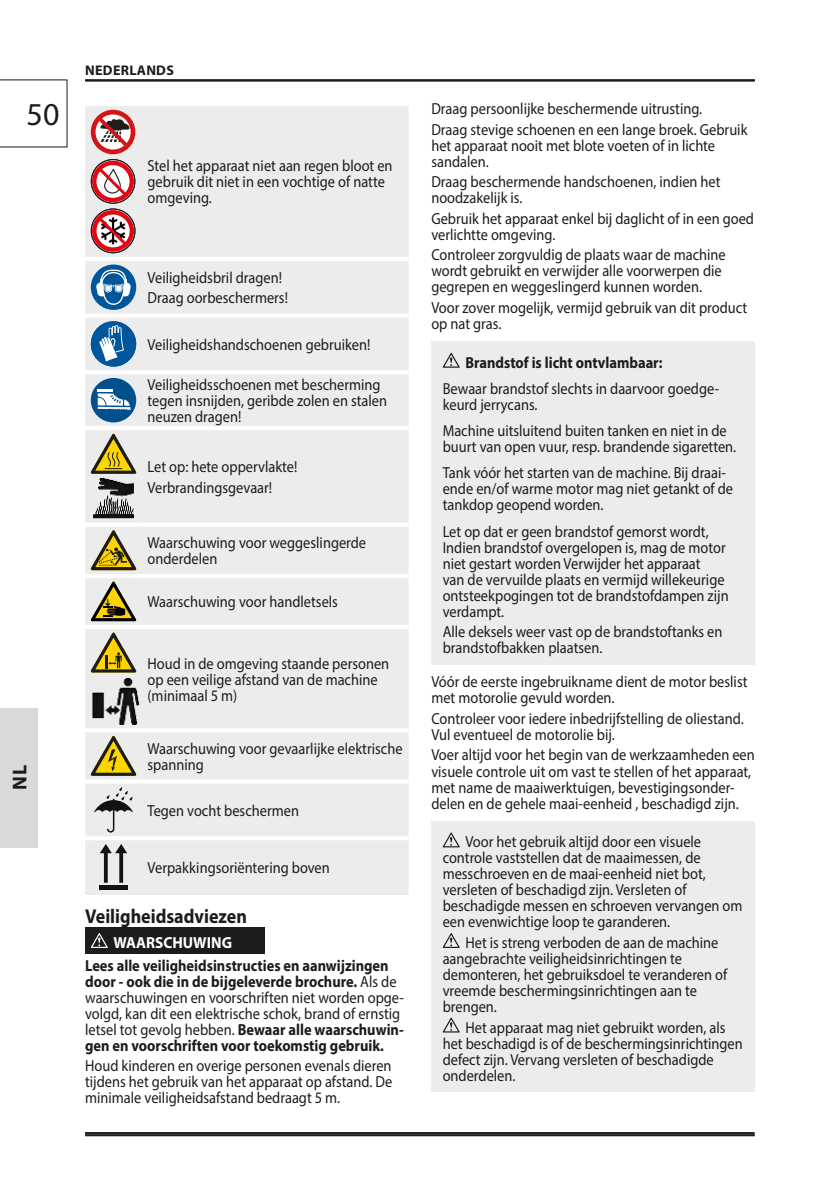
<style>
.page{position:relative;width:840px;height:1191px;background:#fff}
.page>*{position:absolute;margin:0;border:0;box-sizing:border-box;transform-origin:0 0}
.t1{font:32px "Myriad Pro";color:#1c1c1b}
.t2{font:700 20px "Myriad Pro";color:#1c1c1b;scale:.9 1}
.t3{font:700 20px "Myriad Pro";color:#1c1c1b}
.t4{font:16px/16px "Myriad Pro";color:#1c1c1b;scale:.9 1}
.t5{font:700 16px/16px "Myriad Pro";color:#1c1c1b;scale:.9 1}
.t6{font:700 16px "Myriad Pro";color:#fff;scale:.95 1}
.t7{font:700 14px "Myriad Pro";letter-spacing:.02em;color:#1c1c1b}
.s1{font-weight:400}
</style>
<div class="page">
<hr style="left:85px;top:1134px;width:669px;height:2px;background:#1c1c1b">
<svg style="left:0;top:79px;width:67px;height:68px"></svg>
<div style="left:0;top:708px;width:38px;height:138px;background:#dad9d9"></div>
<hr style="left:85px;top:79px;width:669px;height:2px;background:#1c1c1b">
<hr style="left:85px;top:1132px;width:669px;height:2px;background:#1c1c1b">
<div style="left:85px;top:106px;width:323px;height:789px;background:#ececec"></div>
<hr style="left:85px;top:257px;width:57px;height:4px;background:#fff">
<hr style="left:142px;top:257px;width:266px;height:4px;background:#fff">
<hr style="left:85px;top:313px;width:57px;height:4px;background:#fff">
<hr style="left:142px;top:313px;width:266px;height:4px;background:#fff">
<hr style="left:85px;top:370px;width:57px;height:4px;background:#fff">
<hr style="left:142px;top:370px;width:266px;height:4px;background:#fff">
<hr style="left:85px;top:426px;width:57px;height:4px;background:#fff">
<hr style="left:142px;top:426px;width:266px;height:4px;background:#fff">
<hr style="left:85px;top:522px;width:57px;height:4px;background:#fff">
<hr style="left:142px;top:522px;width:266px;height:4px;background:#fff">
<hr style="left:85px;top:574px;width:57px;height:4px;background:#fff">
<hr style="left:142px;top:574px;width:266px;height:4px;background:#fff">
<hr style="left:85px;top:625px;width:57px;height:4px;background:#fff">
<hr style="left:142px;top:625px;width:266px;height:4px;background:#fff">
<hr style="left:85px;top:728px;width:57px;height:4px;background:#fff">
<hr style="left:142px;top:728px;width:266px;height:4px;background:#fff">
<hr style="left:85px;top:779px;width:57px;height:4px;background:#fff">
<hr style="left:142px;top:779px;width:266px;height:4px;background:#fff">
<hr style="left:85px;top:836px;width:57px;height:4px;background:#fff">
<hr style="left:142px;top:836px;width:266px;height:4px;background:#fff">
<svg style="left:91px;top:110px;width:44px;height:44px"></svg>
<div style="left:91px;top:159px;width:44px;height:44px;border:1px solid #1c1c1b;border-radius:50%"></div>
<svg style="left:92px;top:161px;width:42px;height:41px"></svg>
<div style="left:91px;top:209px;width:44px;height:44px;border:1px solid #1c1c1b;border-radius:50%"></div>
<svg style="left:92px;top:210px;width:42px;height:42px"></svg>
<div style="left:91px;top:264px;width:45px;height:46px;background:#00569a;border-radius:50%"></div>
<svg style="left:96px;top:270px;width:35px;height:35px"></svg>
<svg style="left:88px;top:318px;width:51px;height:51px"></svg>
<div style="left:91px;top:378px;width:45px;height:44px;background:#00508c;border-radius:50%"></div>
<svg style="left:97px;top:393px;width:34px;height:17px"></svg>
<hr style="left:98px;top:389px;width:15px;height:3px;background:#fff">
<svg style="left:90px;top:434px;width:46px;height:40px"></svg>
<img style="left:91px;top:477px;width:45px;height:42px">
<svg style="left:90px;top:530px;width:46px;height:40px"></svg>
<svg style="left:91px;top:581px;width:45px;height:40px"></svg>
<svg style="left:90px;top:632px;width:46px;height:40px"></svg>
<img style="left:91px;top:677px;width:51px;height:47px">
<svg style="left:90px;top:736px;width:46px;height:40px"></svg>
<svg style="left:94px;top:787px;width:39px;height:46px"></svg>
<svg style="left:100px;top:844px;width:27px;height:38px"></svg>
<hr style="left:99px;top:885px;width:29px;height:4px;background:#141114">
<div style="left:85px;top:927px;width:179px;height:26px;background:#1c1c1b"></div>
<svg style="left:91px;top:933px;width:17px;height:15px"></svg>
<div style="left:431px;top:341px;width:323px;height:323px;background:#ececec"></div>
<svg style="left:442px;top:353px;width:17px;height:15px"></svg>
<div style="left:431px;top:821px;width:323px;height:270px;background:#ececec"></div>
<svg style="left:442px;top:832px;width:17px;height:15px"></svg>
<svg style="left:442px;top:933px;width:17px;height:15px"></svg>
<svg style="left:442px;top:1017px;width:17px;height:15px"></svg>
<h1 class="t1" style="left:27px;top:98px;width:34px">50</h1>
<p class="t3" style="left:9px;top:789px;width:26px;rotate:-90deg">NL</p>
<p class="t7" style="left:85px;top:63px;width:90px">NEDERLANDS</p>
<p class="t4" style="left:147px;top:159px;width:274px">Stel het apparaat niet aan regen bloot en gebruik dit niet in een vochtige of natte omgeving.</p>
<p class="t4" style="left:147px;top:268px;width:157px;line-height:20.6px">Veiligheidsbril dragen!<br>Draag oorbeschermers!</p>
<p class="t4" style="left:147px;top:337px;width:249px">Veiligheidshandschoenen gebruiken!</p>
<p class="t4" style="left:147px;top:377px;width:267px">Veiligheidsschoenen met bescherming tegen insnijden, geribde zolen en stalen neuzen dragen!</p>
<p class="t4" style="left:147px;top:457px;width:168px;line-height:20.6px">Let op: hete oppervlakte!<br>Verbrandingsgevaar!</p>
<p class="t4" style="left:147px;top:535px;width:244px">Waarschuwing voor weggeslingerde onderdelen</p>
<p class="t4" style="left:147px;top:594px;width:213px">Waarschuwing voor handletsels</p>
<p class="t4" style="left:147px;top:655px;width:270px">Houd in de omgeving staande personen op een veilige afstand van de machine (minimaal 5 m)</p>
<p class="t4" style="left:147px;top:741px;width:285px">Waarschuwing voor gevaarlijke elektrische spanning</p>
<p class="t4" style="left:147px;top:803px;width:170px">Tegen vocht beschermen</p>
<p class="t4" style="left:147px;top:859px;width:204px">Verpakkingsoriëntering boven</p>
<p class="t2" style="left:85px;top:906px;width:181px">Veiligheidsadviezen</p>
<p class="t6" style="left:113px;top:934px;width:126px">WAARSCHUWING</p>
<p class="t5" style="left:85px;top:958px;width:355px">Lees alle veiligheidsinstructies en aanwijzingen door - ook die in de bijgeleverde brochure. <span class="s1">Als de waarschuwingen en voorschriften niet worden opge&shy;volgd, kan dit een elektrische schok, brand of ernstig letsel tot gevolg hebben.</span> Bewaar alle waarschuwin&shy;gen en voorschriften voor toekomstig gebruik.</p>
<p class="t4" style="left:85px;top:1058px;width:342px;text-align:justify">Houd kinderen en overige personen evenals dieren tijdens het gebruik van het apparaat op afstand. De minimale veiligheidsafstand bedraagt 5 m.</p>
<p class="t4" style="left:431px;top:99px;width:352px;line-height:20.6px">Draag persoonlijke beschermende uitrusting.<br>Draag stevige schoenen en een lange broek. Gebruik</p>
<p class="t4" style="left:431px;top:138px;width:317px">het apparaat nooit met blote voeten of in lichte sandalen.</p>
<p class="t4" style="left:431px;top:174px;width:323px">Draag beschermende handschoenen, indien het noodzakelijk is.</p>
<p class="t4" style="left:431px;top:211px;width:360px">Gebruik het apparaat enkel bij daglicht of in een goed verlichtte omgeving.</p>
<p class="t4" style="left:431px;top:247px;width:328px">Controleer zorgvuldig de plaats waar de machine wordt gebruikt en verwijder alle voorwerpen die gegrepen en weggeslingerd kunnen worden.</p>
<p class="t4" style="left:431px;top:300px;width:352px">Voor zover mogelijk, vermijd gebruik van dit product op nat gras.</p>
<p class="t5" style="left:465px;top:355px;width:220px">Brandstof is licht ontvlambaar:</p>
<p class="t4" style="left:442px;top:381px;width:308px">Bewaar brandstof slechts in daarvoor goedge&shy;keurd jerrycans.</p>
<p class="t4" style="left:442px;top:423px;width:327px">Machine uitsluitend buiten tanken en niet in de buurt van open vuur, resp. brandende sigaretten.</p>
<p class="t4" style="left:442px;top:465px;width:324px">Tank vóór het starten van de machine. Bij draai&shy;ende en/of warme motor mag niet getankt of de tankdop geopend worden.</p>
<p class="t4" style="left:442px;top:524px;width:319px">Let op dat er geen brandstof gemorst wordt, Indien brandstof overgelopen is, mag de motor niet gestart worden Verwijder het apparaat<br>van de vervuilde plaats en vermijd willekeurige ontsteekpogingen tot de brandstofdampen zijn verdampt.</p>
<p class="t4" style="left:442px;top:624px;width:312px">Alle deksels weer vast op de brandstoftanks en brandstofbakken plaatsen.</p>
<p class="t4" style="left:431px;top:674px;width:352px">Vóór de eerste ingebruikname dient de motor beslist met motorolie gevuld worden.</p>
<p class="t4" style="left:431px;top:711px;width:348px">Controleer voor iedere inbedrijfstelling de oliestand.<br>Vul eventueel de motorolie bij.</p>
<p class="t4" style="left:431px;top:747px;width:361px">Voer altijd voor het begin van de werkzaamheden een visuele controle uit om vast te stellen of het apparaat, met name de maaiwerktuigen, bevestigingsonder&shy;delen en de gehele maai-eenheid , beschadigd zijn.</p>
<p class="t4" style="left:442px;top:834px;width:334px;text-indent:23px">Voor het gebruik altijd door een visuele controle vaststellen dat de maaimessen, de messchroeven en de maai-eenheid niet bot, versleten of beschadigd zijn. Versleten of beschadigde messen en schroeven vervangen om een evenwichtige loop te garanderen.</p>
<p class="t4" style="left:442px;top:935px;width:317px;text-indent:23px">Het is streng verboden de aan de machine aangebrachte veiligheidsinrichtingen te demonteren, het gebruiksdoel te veranderen of vreemde beschermingsinrichtingen aan te brengen.</p>
<p class="t4" style="left:442px;top:1019px;width:335px;text-indent:23px">Het apparaat mag niet gebruikt worden, als het beschadigd is of de beschermingsinrichtingen defect zijn. Vervang versleten of beschadigde onderdelen.</p>
</div>
